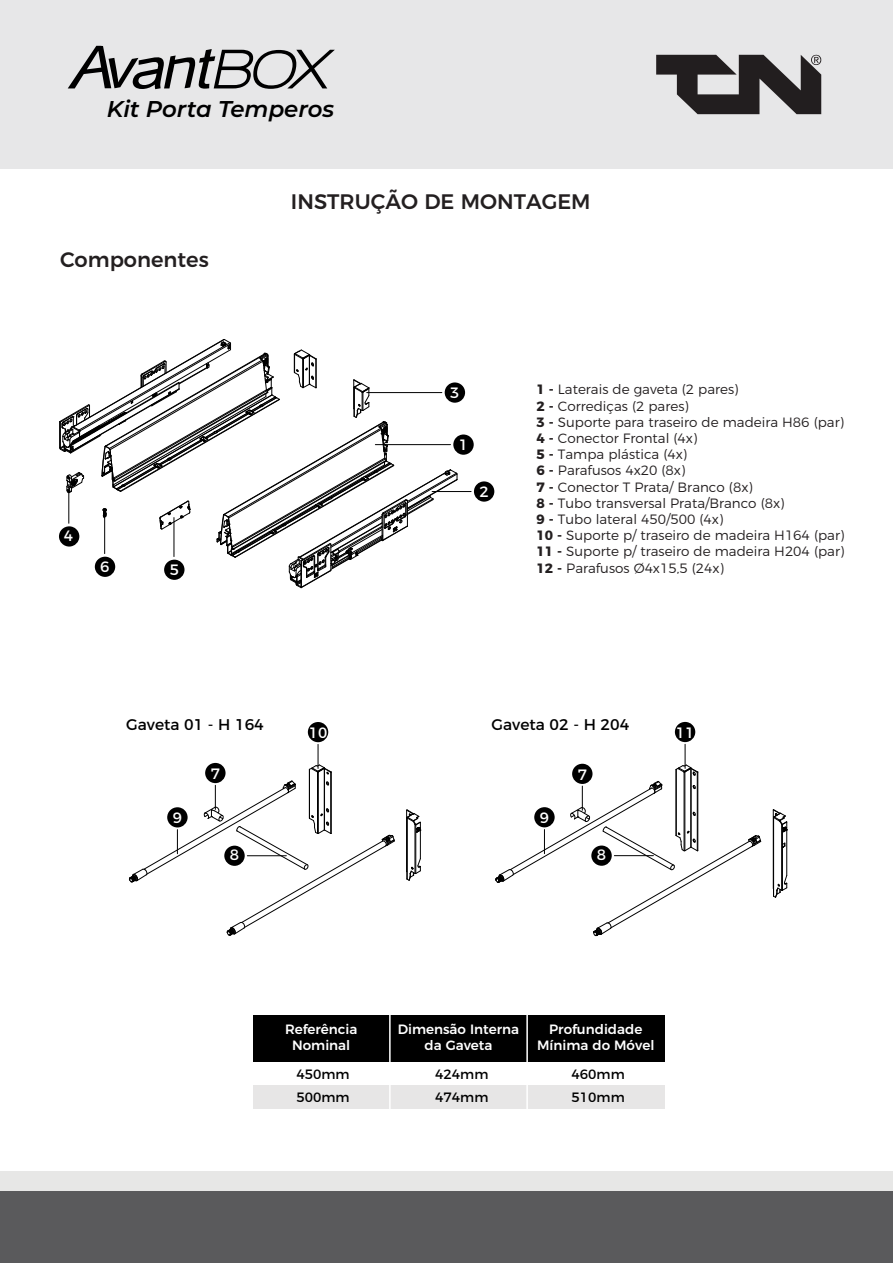
<style>
.page{position:relative;width:893px;height:1263px;background:#fff}
.page>*{position:absolute;margin:0;border:0;box-sizing:border-box;transform-origin:0 0}
.t1{font:italic 600 22.8px "Montserrat";color:#000}
.t2{font:500 21px "Montserrat";color:#231f20}
.t3{font:15.45px "Montserrat";color:#000}
.t4{font:15px "Montserrat";color:#fff}
.t5{font:300 13.5px/16.2px "Montserrat";color:#231f20}
.t6{font:500 13.5px/16.2px "Montserrat";color:#fff;text-align:center}
.t7{font:13.5px/23.2px "Montserrat";color:#000}
.s1{font-weight:700}
</style>
<div class="page">
<div style="left:0;top:0;width:893px;height:169px;background:#e7e7e8"></div>
<svg style="left:68px;top:46px;width:267px;height:43px"></svg>
<svg style="left:656px;top:55px;width:165px;height:59px"></svg>
<div style="left:0;top:1171px;width:893px;height:24px;background:#e7e7e6"></div>
<div style="left:0;top:1191px;width:893px;height:72px;background:#5a5a5c"></div>
<hr style="left:786px;top:822px;width:1px;height:53px;background:#000">
<hr style="left:782px;top:847px;width:1px;height:43px;background:#000">
<hr style="left:781px;top:824px;width:1px;height:66px;background:#000">
<svg style="left:772px;top:874px;width:16px;height:24px"></svg>
<hr style="left:773px;top:817px;width:1px;height:79px;background:#000">
<svg style="left:772px;top:809px;width:16px;height:39px"></svg>
<div style="left:308px;top:722px;width:20px;height:20px;background:#000;border-radius:50%"></div>
<hr style="left:420px;top:822px;width:1px;height:37px;background:#000">
<hr style="left:415px;top:824px;width:1px;height:49px;background:#000">
<hr style="left:407px;top:818px;width:1px;height:61px;background:#000">
<svg style="left:406px;top:858px;width:15px;height:23px"></svg>
<hr style="left:406px;top:818px;width:1px;height:61px;background:#000">
<svg style="left:406px;top:809px;width:15px;height:24px"></svg>
<svg style="left:128px;top:744px;width:267px;height:192px"></svg>
<div style="left:224px;top:846px;width:21px;height:20px;background:#000;border-radius:50%"></div>
<hr style="left:247px;top:855px;width:39px;height:1px;background:#000">
<div style="left:675px;top:722px;width:20px;height:20px;background:#000;border-radius:50%"></div>
<svg style="left:495px;top:744px;width:267px;height:192px"></svg>
<div style="left:591px;top:845px;width:21px;height:21px;background:#000;border-radius:50%"></div>
<hr style="left:614px;top:855px;width:39px;height:1px;background:#000">
<svg style="left:59px;top:339px;width:399px;height:249px"></svg>
<div style="left:474px;top:481px;width:20px;height:21px;background:#000;border-radius:50%"></div>
<hr style="left:432px;top:491px;width:39px;height:1px;background:#000">
<div style="left:453px;top:434px;width:21px;height:21px;background:#000;border-radius:50%"></div>
<hr style="left:375px;top:444px;width:75px;height:1px;background:#000">
<div style="left:445px;top:382px;width:20px;height:21px;background:#000;border-radius:50%"></div>
<hr style="left:367px;top:392px;width:75px;height:1px;background:#000">
<div style="left:164px;top:560px;width:21px;height:20px;background:#000;border-radius:50%"></div>
<hr style="left:174px;top:517px;width:1px;height:40px;background:#000">
<div style="left:95px;top:557px;width:20px;height:20px;background:#000;border-radius:50%"></div>
<hr style="left:104px;top:515px;width:1px;height:39px;background:#000">
<div style="left:59px;top:526px;width:20px;height:20px;background:#000;border-radius:50%"></div>
<hr style="left:69px;top:484px;width:1px;height:39px;background:#000">
<div style="left:253px;top:1015px;width:411px;height:47px;background:#000"></div>
<div style="left:253px;top:1085px;width:411px;height:24px;background:#e7e6e6"></div>
<hr style="left:389px;top:1013px;width:2px;height:96px;background:#fff">
<hr style="left:526px;top:1013px;width:2px;height:96px;background:#fff">
<h1 class="t1" style="left:107px;top:94px;width:229px">Kit Porta Temperos</h1>
<h2 class="t2" style="left:60px;top:243px;width:150px">Componentes</h2>
<p class="t4" style="left:64px;top:524px;width:11px">4</p>
<p class="t4" style="left:100px;top:554px;width:11px">6</p>
<p class="t4" style="left:170px;top:558px;width:11px">5</p>
<h2 class="t2" style="left:291px;top:184px;width:301px">INSTRUÇÃO DE MONTAGEM</h2>
<p class="t4" style="left:450px;top:381px;width:11px">3</p>
<p class="t4" style="left:459px;top:433px;width:11px">1</p>
<p class="t4" style="left:479px;top:479px;width:11px">2</p>
<p class="t5" style="left:536px;top:380px;width:309px"><span class="s1">1 -</span> Laterais de gaveta (2 pares)<br><span class="s1">2 -</span> Corrediças (2 pares)<br><span class="s1">3 -</span> Suporte para traseiro de madeira H86 (par)<br><span class="s1">4 -</span> Conector Frontal (4x)<br><span class="s1">5 -</span> Tampa plástica (4x)<br><span class="s1">6 -</span> Parafusos 4x20 (8x)<br><span class="s1">7 -</span> Conector T Prata/ Branco (8x)<br><span class="s1">8 -</span> Tubo transversal Prata/Branco (8x)<br><span class="s1">9 -</span> Tubo lateral 450/500 (4x)<br><span class="s1">10 -</span> Suporte p/ traseiro de madeira H164 (par)<br><span class="s1">11 -</span> Suporte p/ traseiro de madeira H204 (par)<br><span class="s1">12 -</span> Parafusos Ø4x15,5 (24x)</p>
<p class="t3" style="left:126px;top:712px;width:139px">Gaveta 01 - H 164</p>
<p class="t4" style="left:211px;top:761px;width:11px">7</p>
<p class="t4" style="left:173px;top:806px;width:11px">9</p>
<p class="t4" style="left:230px;top:843px;width:11px">8</p>
<p class="t4" style="left:309px;top:720px;width:20px">10</p>
<p class="t3" style="left:492px;top:712px;width:139px">Gaveta 02 - H 204</p>
<p class="t4" style="left:540px;top:806px;width:11px">9</p>
<p class="t4" style="left:578px;top:762px;width:11px">7</p>
<p class="t4" style="left:597px;top:842px;width:11px">8</p>
<p class="t4" style="left:676px;top:720px;width:20px">11</p>
<p class="t6" style="left:285px;top:1020px;width:74px">Referência<br>Nominal</p>
<p class="t6" style="left:398px;top:1020px;width:123px">Dimensão Interna da Gaveta</p>
<p class="t6" style="left:537px;top:1020px;width:119px">Profundidade<br>Mínima do Móvel</p>
<p class="t7" style="left:297px;top:1061px;width:55px">450mm<br>500mm</p>
<p class="t7" style="left:435px;top:1061px;width:55px">424mm<br>474mm</p>
<p class="t7" style="left:572px;top:1061px;width:55px">460mm<br>510mm</p>
</div>
